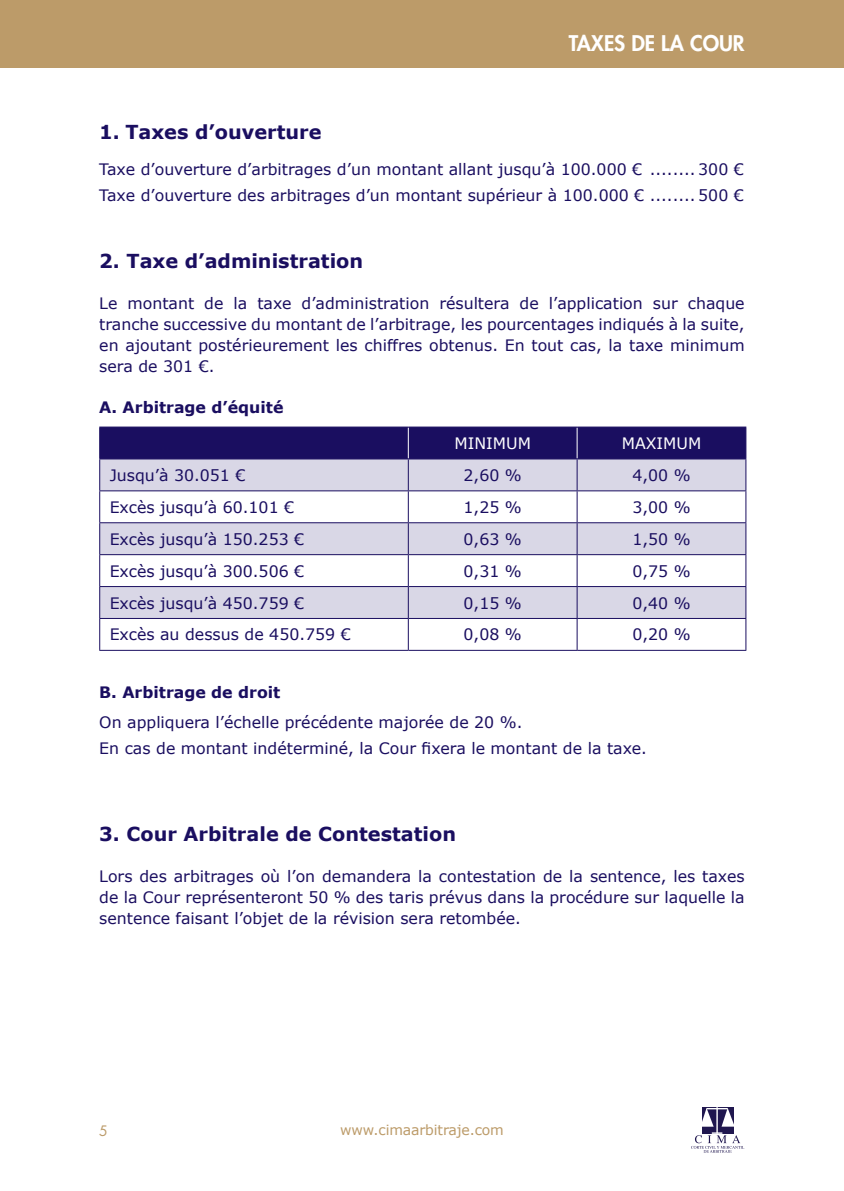
<style>
.page{position:relative;width:844px;height:1191px;background:#fff}
.page>*{position:absolute;margin:0;border:0;box-sizing:border-box;transform-origin:0 0}
.TXT_CABECERA{font:800 21px "Futura Std";color:#fff}
.TITULO{font:700 19.25px "Verdana";color:#1a0e60}
.TXT{font:15.75px/21px "Verdana";color:#1a0e60;text-align:justify}
.TXT-2{font:700 15.75px "Verdana";color:#1a0e60}
.t1{font:15.75px "Verdana";color:#fff}
.t2{font:14px "Verdana";letter-spacing:-.01em;color:#bc9b69}
.t3{font:14px "Futura Std";color:#bc9b69}
</style>
<div class="page">
<svg style="left:691px;top:1107px;width:53px;height:45px"></svg>
<div style="left:0;top:0;width:843px;height:68px;background:#bc9b69"></div>
<div style="left:100px;top:427px;width:645px;height:31px;background:#1a0e60"></div>
<svg style="left:100px;top:459px;width:645px;height:159px;fill:#d9d7e6"></svg>
<hr style="left:408px;top:427px;width:1px;height:31px;background:#fff">
<hr style="left:576px;top:427px;width:1px;height:31px;background:#fff">
<hr style="left:99px;top:427px;width:1px;height:31px;background:#1a0e60">
<hr style="left:99px;top:426px;width:309px;height:1px;background:#1a0e60">
<hr style="left:408px;top:426px;width:169px;height:1px;background:#1a0e60">
<hr style="left:577px;top:426px;width:169px;height:1px;background:#1a0e60">
<hr style="left:745px;top:427px;width:1px;height:31px;background:#1a0e60">
<hr style="left:99px;top:459px;width:1px;height:31px;background:#1a0e60">
<hr style="left:99px;top:458px;width:309px;height:1px;background:#1a0e60">
<hr style="left:408px;top:458px;width:169px;height:1px;background:#1a0e60">
<hr style="left:577px;top:458px;width:169px;height:1px;background:#1a0e60">
<hr style="left:408px;top:459px;width:1px;height:31px;background:#1a0e60">
<hr style="left:576px;top:459px;width:1px;height:31px;background:#1a0e60">
<hr style="left:745px;top:459px;width:1px;height:31px;background:#1a0e60">
<hr style="left:99px;top:491px;width:1px;height:31px;background:#1a0e60">
<hr style="left:99px;top:490px;width:309px;height:1px;background:#1a0e60">
<hr style="left:408px;top:490px;width:169px;height:1px;background:#1a0e60">
<hr style="left:577px;top:490px;width:169px;height:1px;background:#1a0e60">
<hr style="left:408px;top:491px;width:1px;height:31px;background:#1a0e60">
<hr style="left:576px;top:491px;width:1px;height:31px;background:#1a0e60">
<hr style="left:745px;top:491px;width:1px;height:31px;background:#1a0e60">
<hr style="left:99px;top:523px;width:1px;height:31px;background:#1a0e60">
<hr style="left:99px;top:522px;width:309px;height:1px;background:#1a0e60">
<hr style="left:408px;top:522px;width:169px;height:1px;background:#1a0e60">
<hr style="left:577px;top:522px;width:169px;height:1px;background:#1a0e60">
<hr style="left:408px;top:523px;width:1px;height:31px;background:#1a0e60">
<hr style="left:576px;top:523px;width:1px;height:31px;background:#1a0e60">
<hr style="left:745px;top:523px;width:1px;height:31px;background:#1a0e60">
<hr style="left:99px;top:555px;width:1px;height:31px;background:#1a0e60">
<hr style="left:99px;top:554px;width:309px;height:1px;background:#1a0e60">
<hr style="left:408px;top:554px;width:169px;height:1px;background:#1a0e60">
<hr style="left:577px;top:554px;width:169px;height:1px;background:#1a0e60">
<hr style="left:408px;top:555px;width:1px;height:31px;background:#1a0e60">
<hr style="left:576px;top:555px;width:1px;height:31px;background:#1a0e60">
<hr style="left:745px;top:555px;width:1px;height:31px;background:#1a0e60">
<hr style="left:99px;top:587px;width:1px;height:31px;background:#1a0e60">
<hr style="left:99px;top:586px;width:309px;height:1px;background:#1a0e60">
<hr style="left:408px;top:586px;width:169px;height:1px;background:#1a0e60">
<hr style="left:577px;top:586px;width:169px;height:1px;background:#1a0e60">
<hr style="left:408px;top:587px;width:1px;height:31px;background:#1a0e60">
<hr style="left:576px;top:587px;width:1px;height:31px;background:#1a0e60">
<hr style="left:745px;top:587px;width:1px;height:31px;background:#1a0e60">
<hr style="left:99px;top:619px;width:1px;height:31px;background:#1a0e60">
<hr style="left:99px;top:618px;width:309px;height:1px;background:#1a0e60">
<hr style="left:408px;top:618px;width:169px;height:1px;background:#1a0e60">
<hr style="left:577px;top:618px;width:169px;height:1px;background:#1a0e60">
<hr style="left:408px;top:619px;width:1px;height:31px;background:#1a0e60">
<hr style="left:576px;top:619px;width:1px;height:31px;background:#1a0e60">
<hr style="left:745px;top:619px;width:1px;height:31px;background:#1a0e60">
<hr style="left:99px;top:650px;width:309px;height:1px;background:#1a0e60">
<hr style="left:408px;top:650px;width:169px;height:1px;background:#1a0e60">
<hr style="left:577px;top:650px;width:169px;height:1px;background:#1a0e60">
<p class="TXT_CABECERA" style="left:568px;top:30px;width:177px">TAXES DE LA COUR</p>
<p class="TITULO" style="left:99px;top:119px;width:224px">1. Taxes d’ouverture</p>
<p class="TXT" style="left:99px;top:158px;width:646px">Taxe d’ouverture d’arbitrages d’un montant allant jusqu’à 100.000 € ........ 300 €</p>
<p class="TXT" style="left:99px;top:184px;width:646px">Taxe d’ouverture des arbitrages d’un montant supérieur à 100.000 € ........ 500 €</p>
<p class="TITULO" style="left:99px;top:248px;width:265px">2. Taxe d’administration</p>
<p class="TXT" style="left:99px;top:292px;width:646px">Le montant de la taxe d’administration résultera de l’application sur chaque tranche successive du montant de l’arbitrage, les pourcentages indiqués à la suite, en ajoutant postérieurement les chiffres obtenus. En tout cas, la taxe minimum sera de 301 €.</p>
<p class="TXT-2" style="left:99px;top:397px;width:186px">A. Arbitrage d’équité</p>
<p class="t1" style="left:454px;top:433px;width:78px">MINIMUM</p>
<p class="t1" style="left:621px;top:433px;width:81px">MAXIMUM</p>
<p class="TXT" style="left:110px;top:464px;width:137px">Jusqu’à 30.051 €</p>
<p class="TXT" style="left:463px;top:464px;width:60px">2,60 %</p>
<p class="TXT" style="left:632px;top:464px;width:60px">4,00 %</p>
<p class="TXT" style="left:110px;top:496px;width:186px">Excès jusqu’à 60.101 €</p>
<p class="TXT" style="left:463px;top:496px;width:60px">1,25 %</p>
<p class="TXT" style="left:632px;top:496px;width:60px">3,00 %</p>
<p class="TXT" style="left:110px;top:528px;width:196px">Excès jusqu’à 150.253 €</p>
<p class="TXT" style="left:463px;top:528px;width:60px">0,63 %</p>
<p class="TXT" style="left:632px;top:528px;width:60px">1,50 %</p>
<p class="TXT" style="left:110px;top:560px;width:196px">Excès jusqu’à 300.506 €</p>
<p class="TXT" style="left:463px;top:560px;width:60px">0,31 %</p>
<p class="TXT" style="left:632px;top:560px;width:60px">0,75 %</p>
<p class="TXT" style="left:110px;top:592px;width:196px">Excès jusqu’à 450.759 €</p>
<p class="TXT" style="left:463px;top:592px;width:60px">0,15 %</p>
<p class="TXT" style="left:632px;top:592px;width:60px">0,40 %</p>
<p class="TXT" style="left:110px;top:623px;width:242px">Excès au dessus de 450.759 €</p>
<p class="TXT" style="left:463px;top:623px;width:60px">0,08 %</p>
<p class="TXT" style="left:632px;top:623px;width:60px">0,20 %</p>
<p class="TXT-2" style="left:99px;top:682px;width:182px">B. Arbitrage de droit</p>
<p class="TXT" style="left:99px;top:711px;width:424px">On appliquera l’échelle précédente majorée de 20 %.</p>
<p class="TXT" style="left:99px;top:737px;width:549px">En cas de montant indéterminé, la Cour fixera le montant de la taxe.</p>
<p class="TITULO" style="left:99px;top:822px;width:358px">3. Cour Arbitrale de Contestation</p>
<p class="TXT" style="left:99px;top:865px;width:646px">Lors des arbitrages où l’on demandera la contestation de la sentence, les taxes de la Cour représenteront 50 % des taris prévus dans la procédure sur laquelle la sentence faisant l’objet de la révision sera retombée.</p>
<p class="t3" style="left:99px;top:1121px;width:10px">5</p>
<p class="t2" style="left:340px;top:1121px;width:165px">www.cimaarbitraje.com</p>
</div>
